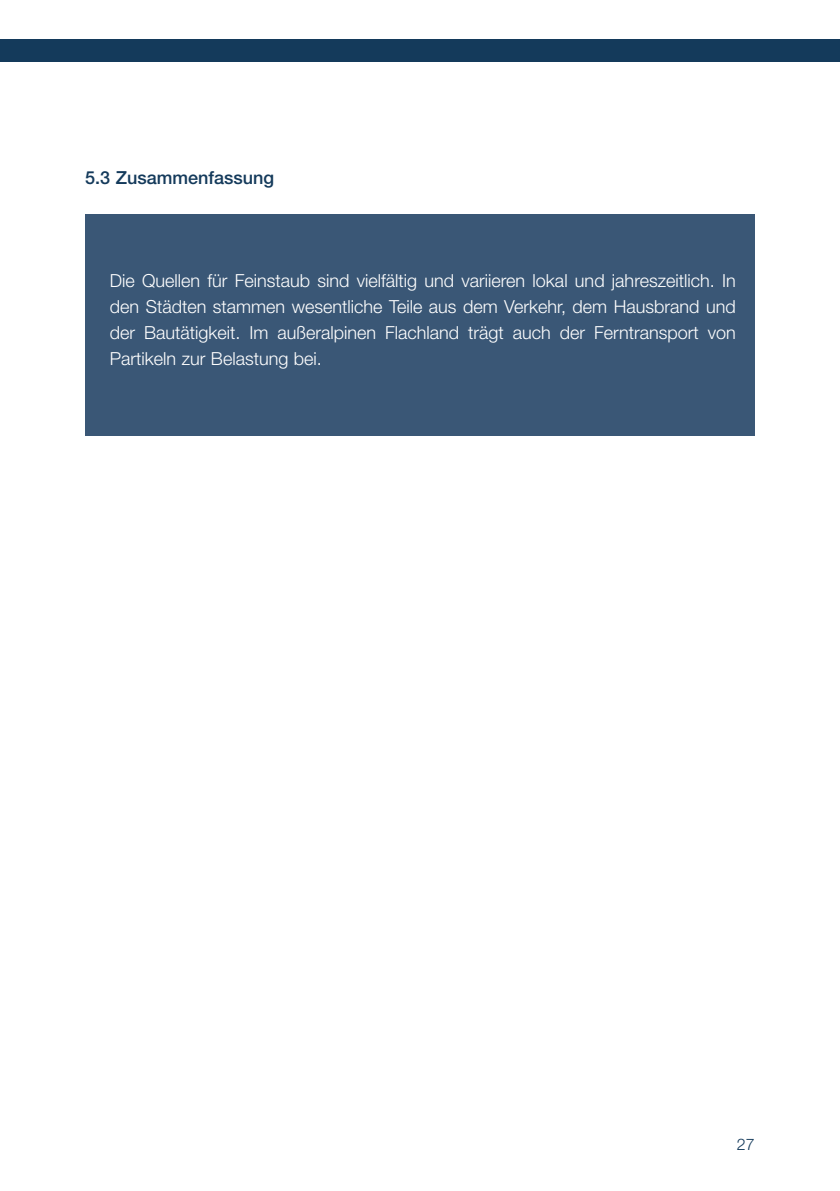
<style>
.page{position:relative;width:840px;height:1191px;background:#fff}
.page>*{position:absolute;margin:0;border:0;box-sizing:border-box;transform-origin:0 0}
.t1{font:300 18px/26px "Helvetica Neue";color:#fff;text-align:justify}
.t2{font:500 18px "Helvetica Neue";color:#143a5b}
.t3{font:300 16px "Helvetica Neue";color:#143a5b}
</style>
<div class="page">
<div style="left:0;top:39px;width:839px;height:23px;background:#143a5b"></div>
<div style="left:85px;top:215px;width:669px;height:221px;background:#3a5776"></div>
<p class="t2" style="left:85px;top:171px;width:190px">5.3 Zusammenfassung</p>
<p class="t1" style="left:110px;top:269px;width:627px">Die Quellen für Feinstaub sind vielfältig und variieren lokal und jahreszeitlich. In den Städten stammen wesentliche Teile aus dem Verkehr, dem Hausbrand und der Bautätigkeit. Im außeralpinen Flachland trägt auch der Ferntransport von Partikeln zur Belastung bei.</p>
<p class="t3" style="left:736px;top:1138px;width:19px">27</p>
</div>
